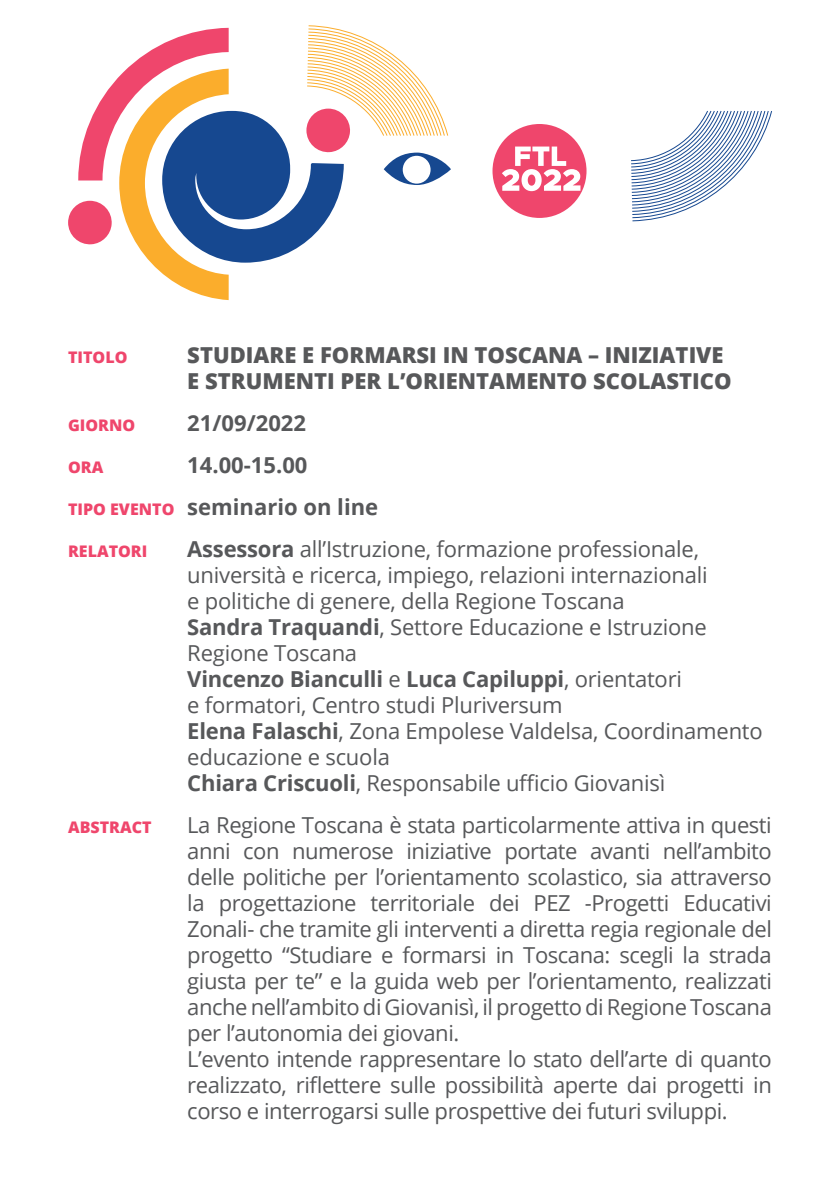
<style>
.page{position:relative;width:840px;height:1191px;background:#fff}
.page>*{position:absolute;margin:0;border:0;box-sizing:border-box;transform-origin:0 0}
.t1{font:22px/26px "Open Sans";letter-spacing:-.01em;color:#57585a;text-align:justify}
.t2{font:700 22px "Open Sans";letter-spacing:-.01em;color:#57585a}
.t3{font:800 22px "Open Sans";color:#57585a}
.t4{font:800 16px "Open Sans";color:#ef466c}
.s1{font-weight:800;font-size:16px;color:#ef466c}
.s2{font-weight:700}
.s3{font-weight:400}
</style>
<div class="page">
<div style="left:492px;top:124px;width:94px;height:94px;background:#ef466c;border-radius:50%"></div>
<svg style="left:502px;top:146px;width:78px;height:45px"></svg>
<svg style="left:631px;top:110px;width:140px;height:111px"></svg>
<svg style="left:68px;top:25px;width:380px;height:275px"></svg>
<svg style="left:383px;top:153px;width:67px;height:32px"></svg>
<div style="left:402px;top:156px;width:28px;height:28px;background:#fff;border-radius:50%"></div>
<p class="t4" style="left:68px;top:345px;width:61px">TITOLO</p>
<p class="t3" style="left:187px;top:338px;width:537px">STUDIARE E FORMARSI IN TOSCANA – INIZIATIVE</p>
<p class="t3" style="left:187px;top:364px;width:545px">E STRUMENTI PER L’ORIENTAMENTO SCOLASTICO</p>
<p class="t4" style="left:68px;top:413px;width:69px">GIORNO</p>
<p class="t2" style="left:187px;top:407px;width:120px">21/09/2022</p>
<p class="t4" style="left:68px;top:455px;width:37px">ORA</p>
<p class="t2" style="left:187px;top:449px;width:122px">14.00-15.00</p>
<p class="t2" style="left:68px;top:491px;width:311px"><span class="s1">TIPO EVENTO</span> seminario on line</p>
<p class="t4" style="left:68px;top:539px;width:81px">RELATORI</p>
<p class="t1" style="left:187px;top:535px;width:513px"><span class="s2">Assessora</span> all’Istruzione, formazione professionale,</p>
<p class="t1" style="left:187px;top:561px;width:521px">università e ricerca, impiego, relazioni internazionali</p>
<p class="t1" style="left:187px;top:587px;width:439px">e politiche di genere, della Regione Toscana</p>
<p class="t1" style="left:187px;top:613px;width:520px"><span class="s2">Sandra Traquandi</span>, Settore Educazione e Istruzione</p>
<p class="t1" style="left:187px;top:639px;width:171px">Regione Toscana</p>
<p class="t2" style="left:187px;top:663px;width:496px">Vincenzo Bianculli <span class="s3">e</span> Luca Capiluppi<span class="s3">, orientatori</span></p>
<p class="t1" style="left:187px;top:691px;width:376px">e formatori, Centro studi Pluriversum</p>
<p class="t1" style="left:187px;top:717px;width:576px"><span class="s2">Elena Falaschi</span>, Zona Empolese Valdelsa, Coordinamento educazione e scuola</p>
<p class="t1" style="left:187px;top:769px;width:479px"><span class="s2">Chiara Criscuoli</span>, Responsabile ufficio Giovanisì</p>
<p class="t4" style="left:68px;top:815px;width:85px">ABSTRACT</p>
<p class="t1" style="left:187px;top:811px;width:585px">La Regione Toscana è stata particolarmente attiva in questi anni con numerose iniziative portate avanti nell’ambito delle politiche per l’orientamento scolastico, sia attraverso la progettazione territoriale dei PEZ -Progetti Educativi Zonali- che tramite gli interventi a diretta regia regionale del progetto “Studiare e formarsi in Toscana: scegli la strada giusta per te” e la guida web per l’orientamento, realizzati anche nell’ambito di Giovanisì, il progetto di Regione Toscana per l’autonomia dei giovani.</p>
<p class="t1" style="left:187px;top:1045px;width:585px">L’evento intende rappresentare lo stato dell’arte di quanto realizzato, riflettere sulle possibilità aperte dai progetti in corso e interrogarsi sulle prospettive dei futuri sviluppi.</p>
</div>
